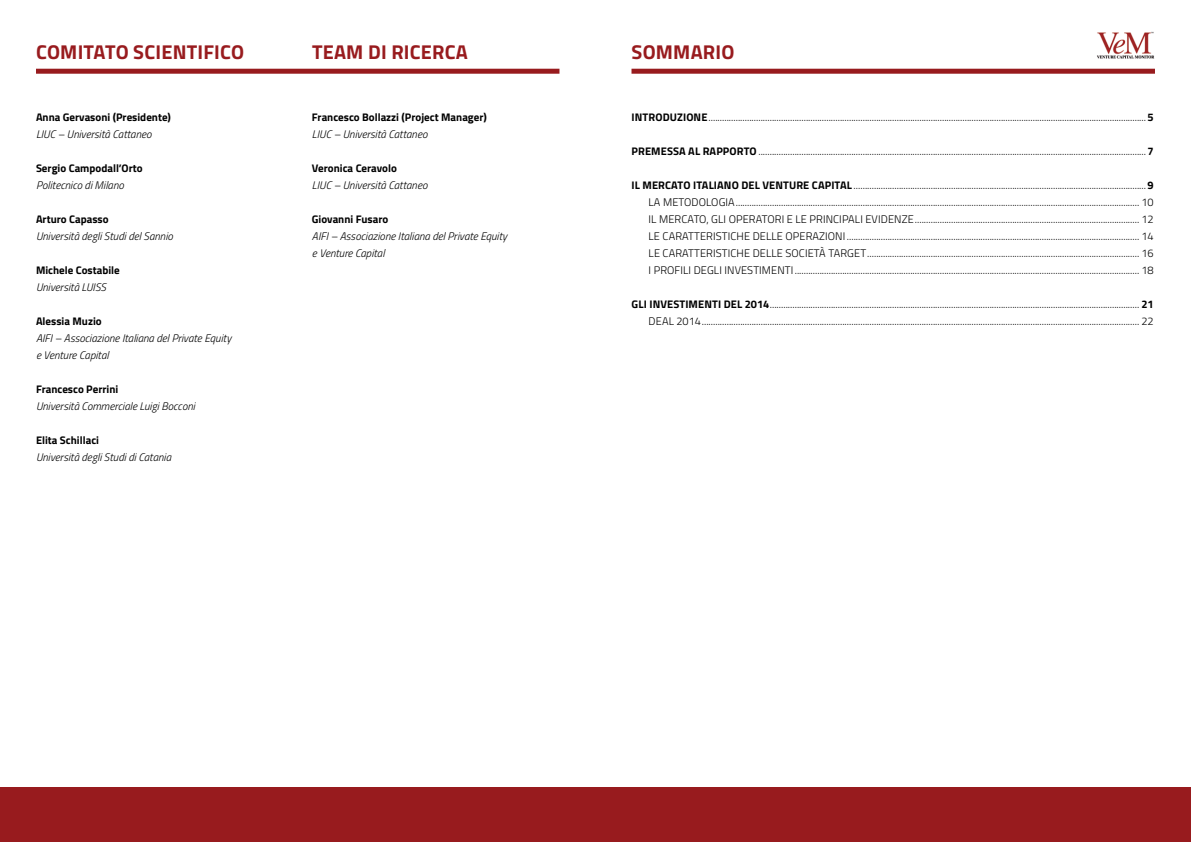
<style>
.page{position:relative;width:1191px;height:842px;background:#fff}
.page>*{position:absolute;margin:0;border:0;box-sizing:border-box;transform-origin:0 0}
.t1{font:700 20px "Titillium Web";letter-spacing:.01em;color:#981b1e}
.t2{font:300 11px/17px "Titillium Web";letter-spacing:.01em;color:#000;text-align:justify}
.t3{font:italic 300 11px/17px "Titillium Web";color:#000}
.t4{font:700 11px "Titillium Web";color:#000}
.s1{font-weight:700}
</style>
<div class="page">
<div style="left:631px;top:69px;width:524px;height:5px;background:#981b1e"></div>
<div style="left:36px;top:69px;width:523px;height:5px;background:#981b1e"></div>
<img style="left:1097px;top:31px;width:58px;height:28px">
<div style="left:595px;top:787px;width:596px;height:55px;background:#981b1e"></div>
<div style="left:0;top:787px;width:595px;height:55px;background:#981b1e"></div>
<h1 class="t1" style="left:36px;top:36px;width:130px">Comitato Scientifi</h1>
<h1 class="t1" style="left:220px;top:36px;width:25px">co</h1>
<p class="t4" style="left:36px;top:109px;width:136px">Anna Gervasoni (Presidente)</p>
<p class="t3" style="left:36px;top:125px;width:117px">LIUC – Università Cattaneo</p>
<p class="t4" style="left:36px;top:160px;width:108px">Sergio Campodall’Orto</p>
<p class="t3" style="left:36px;top:176px;width:89px">Politecnico di Milano</p>
<p class="t4" style="left:36px;top:211px;width:74px">Arturo Capasso</p>
<p class="t3" style="left:36px;top:227px;width:138px">Università degli Studi del Sannio</p>
<p class="t4" style="left:36px;top:262px;width:85px">Michele Costabile</p>
<p class="t3" style="left:36px;top:278px;width:72px">Università LUISS</p>
<p class="t4" style="left:36px;top:313px;width:67px">Alessia Muzio</p>
<p class="t3" style="left:36px;top:329px;width:197px">AIFI – Associazione Italiana del Private Equity e Venture Capital</p>
<p class="t4" style="left:36px;top:381px;width:84px">Francesco Perrini</p>
<p class="t3" style="left:36px;top:397px;width:160px">Università Commerciale Luigi Bocconi</p>
<p class="t4" style="left:36px;top:432px;width:65px">Elita Schillaci</p>
<p class="t3" style="left:36px;top:448px;width:137px">Università degli Studi di Catania</p>
<h1 class="t1" style="left:312px;top:36px;width:157px">Team di ri cerca</h1>
<p class="t4" style="left:312px;top:109px;width:176px">Francesco Bollazzi (Project Manager)</p>
<p class="t3" style="left:312px;top:125px;width:117px">LIUC – Università Cattaneo</p>
<p class="t4" style="left:312px;top:160px;width:86px">Veronica Ceravolo</p>
<p class="t3" style="left:312px;top:176px;width:117px">LIUC – Università Cattaneo</p>
<p class="t4" style="left:312px;top:211px;width:78px">Giovanni Fusaro</p>
<p class="t3" style="left:312px;top:227px;width:197px">AIFI – Associazione Italiana del Private Equity e Venture Capital</p>
<h1 class="t1" style="left:631px;top:36px;width:104px">sommario</h1>
<p class="t2" style="left:631px;top:108px;width:523px"><span class="s1">INTRODUZIONE</span>.................................................................................................................................................................................................<span class="s1">5</span></p>
<p class="t4" style="left:631px;top:143px;width:43px">PREMESSA</p>
<p class="t2" style="left:688px;top:142px;width:467px"><span class="s1">AL RAPPORTO</span> ...........................................................................................................................................................................<span class="s1">7</span></p>
<p class="t4" style="left:631px;top:177px;width:117px">Il mercato italiano del</p>
<p class="t4" style="left:762px;top:177px;width:15px">venture</p>
<p class="t2" style="left:648px;top:176px;width:506px;text-indent:163px"><span class="s1">capital</span> .................................................................................................................................<span class="s1">9<br></span>LA METODOLOGIA.................................................................................................................................................................................. 10<br>I L MERCATO, GLI OPERATORI E LE PRINCIPALI EVIDENZE................................................................................................... 12<br>LE CARATTERISTICHE DELLE OPERAZIONI ................................................................................................................................. 14<br>LE CARATTERISTICHE DELLE SOCIETÀ TARGET........................................................................................................................ 16<br>I PROFILI DEGLI</p>
<p class="t2" style="left:724px;top:261px;width:7px">INVESTIMENTI</p>
<p class="t2" style="left:794px;top:261px;width:360px">........................................................................................................................................................ 18</p>
<p class="t4" style="left:631px;top:296px;width:99px">GLI INVESTIMENTI del</p>
<p class="t2" style="left:744px;top:295px;width:410px"><span class="s1">2014</span>................................................................................................................................................................... <span class="s1">21</span></p>
<p class="t2" style="left:648px;top:312px;width:14px">DEAL</p>
<p class="t2" style="left:676px;top:312px;width:479px">2014................................................................................................................................................................................................. 22</p>
</div>
